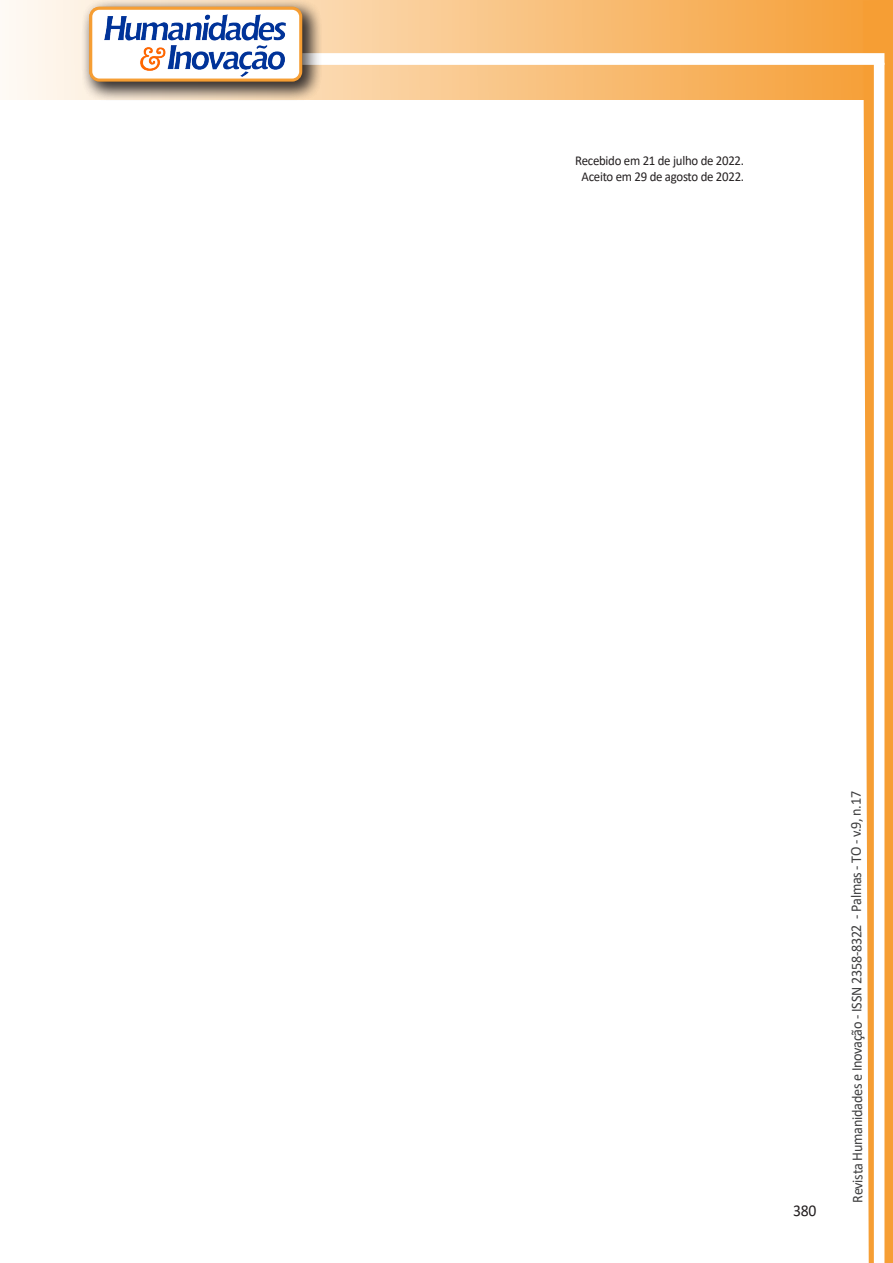
<style>
.page{position:relative;width:893px;height:1263px;background:#fff}
.page>*{position:absolute;margin:0;border:0;box-sizing:border-box;transform-origin:0 0}
.t1{font:16.5px "Calibri";color:#231f20;scale:.95 1}
.t2{font:15px "Calibri";letter-spacing:-.025em;color:#3e3e3f;scale:.95 1}
.texto{font:13.5px "Calibri";letter-spacing:-.02em;color:#231f20;scale:.95 1}
</style>
<div class="page">
<svg style="left:5px;top:0;width:858px;height:100px;background:#f9c484"></svg>
<div style="left:302px;top:53px;width:582px;height:12px;background:#fff;border:2px solid #fff"></div>
<svg style="left:863px;top:0;width:30px;height:1263px"></svg>
<div style="left:81px;top:0;width:241px;height:102px;background:#231f20;opacity:.75"></div>
<div style="left:91px;top:8px;width:210px;height:72px;background:#fff;border-radius:9px"></div>
<img style="left:104px;top:14px;width:181px;height:62px">
<div style="left:89px;top:7px;width:213px;height:75px;border:3px solid #f69e34;border-radius:9px"></div>
<p class="texto" style="left:575px;top:151px;width:179px">Recebido em 21 de julho de 2022.</p>
<p class="texto" style="left:582px;top:167px;width:173px">Aceito em 29 de agosto de 2022.</p>
<p class="t1" style="left:793px;top:1199px;width:26px">380</p>
<p class="t2" style="left:846px;top:1203px;width:435px;rotate:-90deg">Revista Humanidades e Inovação - ISSN 2358-8322 - Palmas - TO - v.9, n.17</p>
</div>
